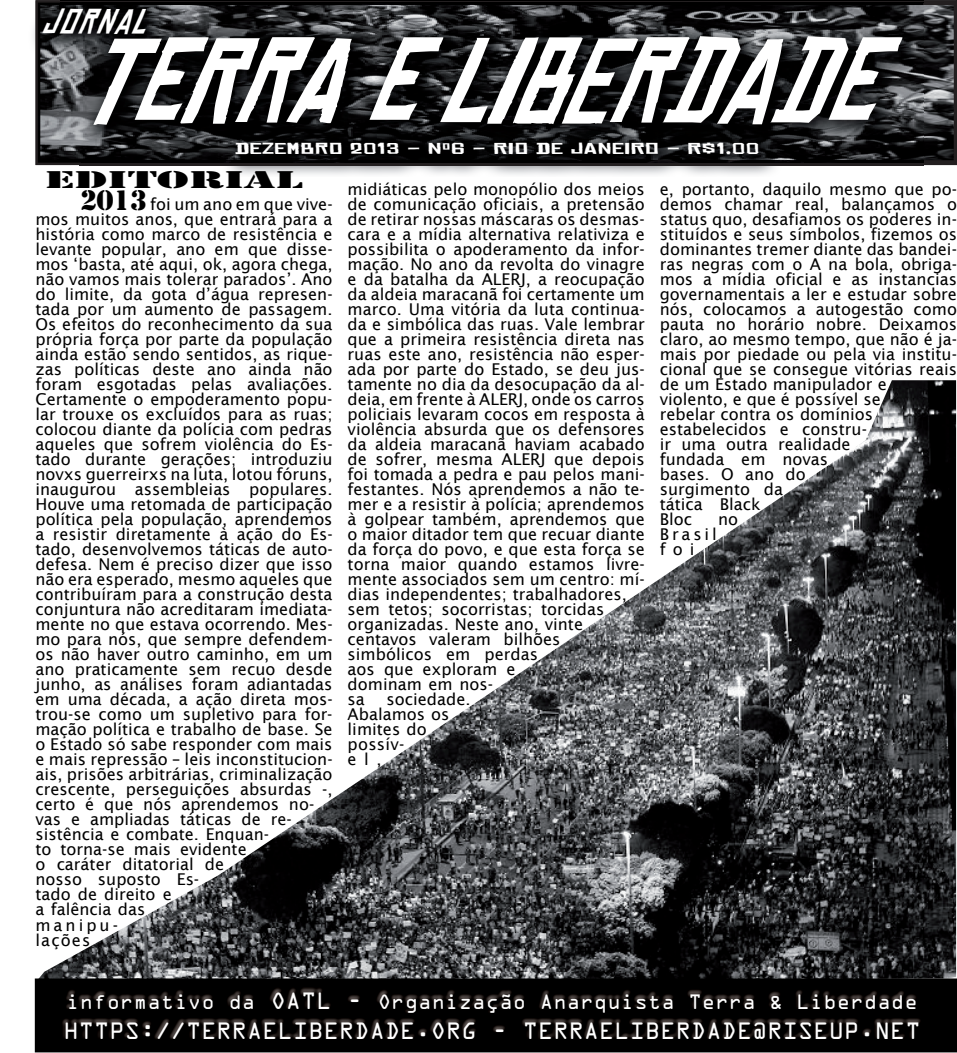
<style>
.page{position:relative;width:957px;height:1053px;background:#fff}
.page>*{position:absolute;margin:0;border:0;box-sizing:border-box;transform-origin:0 0}
.t1{font:italic 115.5px "Chinese Rocks Rg";color:#fff}
.t2{font:italic 33.75px "Chinese Rocks Rg";color:#fff}
.t3{font:22.5px "Stencil Std";color:#000;scale:2 1}
.t4{font:21.25px "OCRA Std";color:#fff}
.t5{font:18.75px "OCRA Std";color:#fff}
.t6{font:16.25px/15px "Lucida Sans";color:#000}
.t7{font:16.25px/15px "Lucida Sans";letter-spacing:.18em;color:#000}
.t8{font:15px "Chinese Rocks Rg";letter-spacing:.01em;color:#fff;scale:2 1}
.s1{font-family:"Stencil Std";font-size:26.25px}
.s2{font-size:21.25px}
</style>
<div class="page">
<svg style="left:923px;top:0;width:34px;height:165px"></svg>
<img style="left:35px;top:165px;width:36px;height:1px">
<img style="left:71px;top:165px;width:852px;height:10px">
<img style="left:60px;top:0;width:863px;height:3px">
<img style="left:33px;top:27px;width:2px;height:17px">
<img style="left:82px;top:14px;width:841px;height:146px">
<img style="left:35px;top:60px;width:44px;height:105px">
<hr style="left:79px;top:163px;width:844px;height:2px;background:#231f20">
<img style="left:35px;top:0;width:25px;height:60px">
<img style="left:38px;top:3px;width:885px;height:11px">
<img style="left:38px;top:14px;width:44px;height:149px">
<hr style="left:82px;top:160px;width:841px;height:3px;background:#000">
<img style="left:39px;top:380px;width:917px;height:598px">
<div style="left:35px;top:978px;width:922px;height:74px;background:#000"></div>
<div style="left:59px;top:985px;width:864px;height:58px;background:#000"></div>
<div style="left:60px;top:988px;width:866px;height:59px;background:#000"></div>
<img style="left:60px;top:988px;width:863px;height:55px">
<h2 class="t2" style="left:41px;top:3px;width:121px">JORNAL</h2>
<h1 class="t1" style="left:74px;top:20px;width:853px">TERRAELIBERDADE</h1>
<p class="t8" style="left:235px;top:140px;width:264px">DEZEMBRO 2013 - Nº6 - RIO DE JANEIRO - R$1,00</p>
<p class="t6" style="left:35px;top:197px;width:299px;text-indent:45px"><span class="s1">2013</span> foi um ano em que vive&shy;mos muitos anos, que entrará para a história como marco de resistência e levante popular, ano em que disse&shy;mos ‘basta, até aqui, ok, agora chega, não vamos mais tolerar parados’. Ano do limite, da gota d’água represen&shy;tada por um aumento de passagem.<br>Os efeitos do reconhecimento da sua própria força por parte da população ainda estão sendo sentidos, as rique&shy;zas políticas deste ano ainda não foram esgotadas pelas avaliações.<br>Certamente o empoderamento popu&shy;lar trouxe os excluídos para as ruas; colocou diante da polícia com pedras aqueles que sofrem violência do Es&shy;tado durante gerações; introduziu novxs guerreirxs na luta, lotou fóruns, inaugurou assembleias populares.<br>Houve uma retomada de participação política pela população, aprendemos a resistir diretamente à ação do Es&shy;tado, desenvolvemos táticas de auto&shy;defesa. Nem é preciso dizer que isso não era esperado, mesmo aqueles que contribuíram para a construção desta conjuntura não acreditaram imediata&shy;mente no que estava ocorrendo. Mes&shy;mo para nós, que sempre defendem&shy;os não haver outro caminho, em um ano praticamente sem recuo desde junho, as análises foram adiantadas em uma década, a ação direta mos&shy;trou-se como um supletivo para for&shy;mação política e trabalho de base. Se o Estado só sabe responder com mais e mais repressão – leis inconstitucion&shy;ais, prisões arbitrárias, criminalização crescente, perseguições absurdas -, certo é que nós aprendemos no&shy;vas e ampliadas táticas de re&shy;sistência e combate. Enquan-<br>to torna-se mais evidente<br>o caráter ditatorial de<br>nosso suposto Es-<br>tado de direito e<br>a falência das<br>manipu-<br>lações</p>
<p class="t6" style="left:348px;top:182px;width:299px">midiáticas pelo monopólio dos meios de comunicação oficiais, a pretensão de retirar nossas máscaras os desmas&shy;cara e a mídia alternativa relativiza e possibilita o apoderamento da infor&shy;mação. No ano da revolta do vinagre e da batalha da ALERJ, a reocupação da aldeia maracanã foi certamente um marco. Uma vitória da luta continua&shy;da e simbólica das ruas. Vale lembrar que a primeira resistência direta nas ruas este ano, resistência não esper&shy;ada por parte do Estado, se deu jus&shy;tamente no dia da desocupação da al&shy;deia, em frente à ALERJ, onde os carros policiais levaram cocos em resposta à violência absurda que os defensores da aldeia maracanã haviam acabado de sofrer, mesma ALERJ que depois foi tomada a pedra e pau pelos mani&shy;festantes. Nós aprendemos a não te&shy;mer e a resistir à polícia; aprendemos à golpear também, aprendemos que o maior ditador tem que recuar diante da força do povo, e que esta força se torna maior quando estamos livre&shy;mente associados sem um centro: mí&shy;dias independentes; trabalhadores, sem tetos; socorristas; torcidas organizadas. Neste ano, vinte centavos valeram bilhões simbólicos em perdas<br>aos que exploram e<br>dominam em nos-<br>sa</p>
<h3 class="t3" style="left:45px;top:165px;width:130px">EDITORIAL</h3>
<p class="t6" style="left:660px;top:182px;width:299px">e, portanto, daquilo mesmo que po&shy;demos chamar real, balançamos o status quo, desafiamos os poderes in&shy;stituídos e seus símbolos, fizemos os dominantes tremer diante das bandei&shy;ras negras com o A na bola, obriga&shy;mos a mídia oficial e as instancias governamentais a ler e estudar sobre nós, colocamos a autogestão como pauta no horário nobre. Deixamos claro, ao mesmo tempo, que não é ja&shy;mais por piedade ou pela via institu&shy;cional que se consegue vitórias reais de um Estado manipulador e violento, e que é possível se<br>rebelar contra os domínios estabelecidos e constru-<br>ir uma outra realidade<br>fundada em novas<br>bases. O ano do<br>surgimento da<br>tática Black<br>Bloc</p>
<p class="t6" style="left:718px;top:512px;width:22px">no</p>
<p class="t7" style="left:660px;top:527px;width:59px">Brasil foi</p>
<p class="t6" style="left:348px;top:692px;width:124px;text-indent:39px">sociedade.<br>Abalamos os limites do possív-<br>el,</p>
<p class="t5" style="left:66px;top:993px;width:853px">informativo da <span class="s2">OATL -</span> Organização Anarquista Terra &amp; Liberdade</p>
<h3 class="t4" style="left:64px;top:1021px;width:858px">HTTPS://TERRAELIBERDADE.ORG - TERRAELIBERDADE@RISEUP.NET</h3>
</div>
